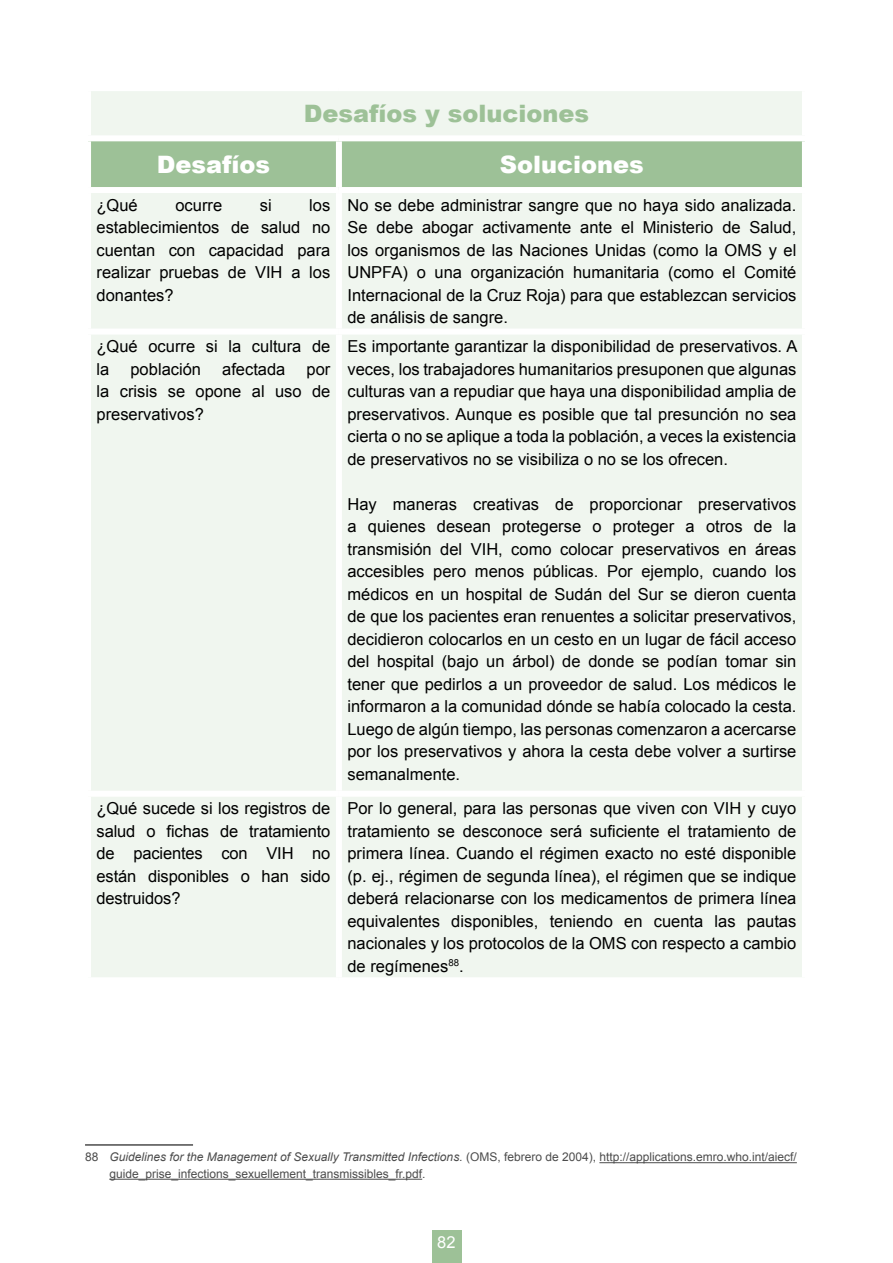
<style>
.page{position:relative;width:893px;height:1263px;background:#fff}
.page>*{position:absolute;margin:0;border:0;box-sizing:border-box;transform-origin:0 0}
.t1{font:900 24px "Arial";color:#9dc197}
.t2{font:900 24px "Arial";color:#fff}
.t3{font:16.5px/22.5px "Arial";color:#000;text-align:justify}
.t4{font:16.5px "Arial";color:#fff}
.t5{font:12px/16.5px "Arial";color:#4c4c4c}
.s1{font-style:italic}
</style>
<div class="page">
<div style="left:432px;top:1231px;width:29px;height:32px;background:#9dc197"></div>
<div style="left:91px;top:91px;width:711px;height:886px;background:#f0f6ef"></div>
<div style="left:91px;top:141px;width:711px;height:46px;background:#9dc197"></div>
<div style="left:336px;top:193px;width:6px;height:136px;background:#fff"></div>
<div style="left:336px;top:335px;width:6px;height:456px;background:#fff"></div>
<div style="left:336px;top:797px;width:6px;height:180px;background:#fff"></div>
<div style="left:85px;top:135px;width:254px;height:6px;background:#fff"></div>
<div style="left:85px;top:187px;width:254px;height:6px;background:#fff"></div>
<div style="left:85px;top:329px;width:254px;height:6px;background:#fff"></div>
<div style="left:85px;top:791px;width:254px;height:6px;background:#fff"></div>
<div style="left:336px;top:141px;width:6px;height:46px;background:#fff"></div>
<div style="left:339px;top:135px;width:469px;height:6px;background:#fff"></div>
<div style="left:339px;top:187px;width:469px;height:6px;background:#fff"></div>
<div style="left:339px;top:329px;width:469px;height:6px;background:#fff"></div>
<div style="left:339px;top:791px;width:469px;height:6px;background:#fff"></div>
<hr style="left:85px;top:1144px;width:108px;height:2px;background:#4c4c4c">
<hr style="left:599px;top:1162px;width:198px;height:1px;background:#4c4c4c">
<hr style="left:109px;top:1179px;width:313px;height:1px;background:#4c4c4c">
<h1 class="t1" style="left:304px;top:96px;width:287px">Desafíos y soluciones</h1>
<h1 class="t2" style="left:157px;top:147px;width:115px">Desafíos</h1>
<h1 class="t2" style="left:500px;top:147px;width:146px">Soluciones</h1>
<p class="t3" style="left:97px;top:194px;width:43px">¿Qué</p>
<p class="t3" style="left:175px;top:194px;width:48px">ocurre</p>
<p class="t3" style="left:260px;top:194px;width:13px">si</p>
<p class="t3" style="left:97px;top:194px;width:235px;text-indent:213px">los establecimientos de salud no cuentan con capacidad para realizar pruebas de VIH a los donantes?</p>
<p class="t3" style="left:347px;top:194px;width:450px">No se debe administrar sangre que no haya sido analizada.<br>Se debe abogar activamente ante el Ministerio de Salud, los organismos de las Naciones Unidas (como la OMS y el UNPFA) o una organización humanitaria (como el Comité Internacional de la Cruz Roja) para que establezcan servicios de análisis de sangre.</p>
<p class="t3" style="left:97px;top:335px;width:235px">¿Qué ocurre si la cultura de la</p>
<p class="t3" style="left:347px;top:335px;width:451px">Es importante garantizar la disponibilidad de preservativos. A veces, los trabajadores humanitarios presuponen que algunas culturas van a repudiar que haya una disponibilidad amplia de preservativos. Aunque es posible que tal presunción no sea cierta o no se aplique a toda la población, a veces la existencia de preservativos no se visibiliza o no se los ofrecen.</p>
<p class="t3" style="left:347px;top:493px;width:450px">Hay maneras creativas de proporcionar preservativos a quienes desean protegerse o proteger a otros de la transmisión del VIH, como colocar preservativos en áreas accesibles pero menos públicas. Por ejemplo, cuando los médicos en un hospital de Sudán del Sur se dieron cuenta de que los pacientes eran renuentes a solicitar preservativos, decidieron colocarlos en un cesto en un lugar de fácil acceso del hospital (bajo un árbol) de donde se podían tomar sin tener que pedirlos a un proveedor de salud. Los médicos le informaron a la comunidad dónde se había colocado la cesta.<br>Luego de algún tiempo, las personas comenzaron a acercarse por los preservativos y ahora la cesta debe volver a surtirse semanalmente.</p>
<p class="t3" style="left:130px;top:358px;width:72px">población</p>
<p class="t3" style="left:222px;top:358px;width:65px">afectada</p>
<p class="t3" style="left:97px;top:358px;width:235px;text-indent:210px">por la crisis se opone al uso de preservativos?</p>
<p class="t3" style="left:97px;top:797px;width:235px">¿Qué sucede si los registros de salud o fichas de tratamiento de pacientes con VIH no están disponibles o han sido destruidos?</p>
<p class="t3" style="left:347px;top:797px;width:450px">Por lo general, para las personas que viven con VIH y cuyo tratamiento se desconoce será suficiente el tratamiento de primera línea. Cuando el régimen exacto no esté disponible (p. ej., régimen de segunda línea), el régimen que se indique deberá relacionarse con los medicamentos de primera línea equivalentes disponibles, teniendo en cuenta las pautas nacionales y los protocolos de la OMS con respecto a cambio de regímenes<sup>88</sup>.</p>
<p class="t5" style="left:109px;top:1149px;width:689px;text-indent:-24px">88 <span class="s1">Guidelines for the Management of Sexually Transmitted Infections.</span> (OMS, febrero de 2004), http://applications.emro.who.int/aiecf/ guide_prise_infections_sexuellement_transmissibles_fr.pdf.</p>
<p class="t4" style="left:437px;top:1231px;width:20px">82</p>
</div>
